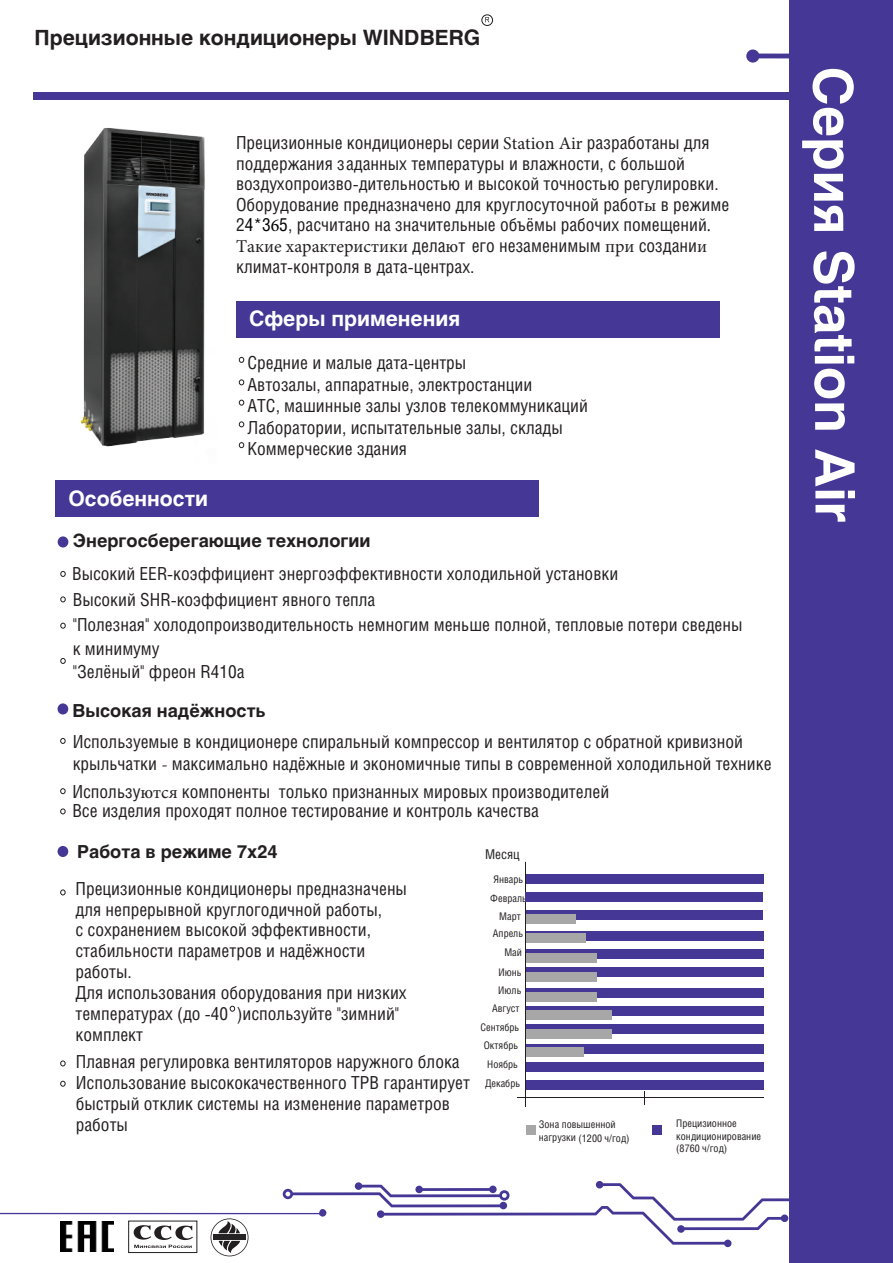
<style>
.page{position:relative;width:893px;height:1263px;background:#fff}
.page>*{position:absolute;margin:0;border:0;box-sizing:border-box;transform-origin:0 0}
.t1{font:700 54px "Helios";letter-spacing:-.005em;color:#fff}
.t2{font:700 21px "Helios";color:#231f20}
.t3{font:700 21px "Helios";color:#fff}
.t4{font:18px/21px "Helios";color:#231f20}
.t5{font:700 18px "Helios";color:#231f20}
.t6{font:13.5px "Helios";color:#231f20}
.t7{font:10.5px/18.5px "Helios";color:#231f20}
.s1{font-family:"Minion Pro"}
.s2{color:#000}
.s3{font-family:"Minion Pro";color:#000}
</style>
<div class="page">
<div style="left:33px;top:92px;width:761px;height:7px;background:#453795"></div>
<div style="left:525px;top:910px;width:238px;height:10px;background:#453795"></div>
<div style="left:790px;top:0;width:103px;height:1263px;background:#453795"></div>
<svg style="left:746px;top:49px;width:44px;height:14px"></svg>
<div style="left:56px;top:480px;width:483px;height:36px;background:#453795"></div>
<div style="left:58px;top:536px;width:10px;height:11px;background:#453795;border-radius:50%"></div>
<svg style="left:60px;top:571px;width:6px;height:6px"></svg>
<svg style="left:60px;top:623px;width:6px;height:5px"></svg>
<svg style="left:60px;top:658px;width:6px;height:6px"></svg>
<svg style="left:60px;top:596px;width:6px;height:6px"></svg>
<div style="left:58px;top:703px;width:10px;height:11px;background:#453795;border-radius:50%"></div>
<svg style="left:60px;top:738px;width:6px;height:6px"></svg>
<svg style="left:60px;top:788px;width:6px;height:6px"></svg>
<svg style="left:60px;top:808px;width:6px;height:6px"></svg>
<div style="left:58px;top:846px;width:10px;height:11px;background:#453795;border-radius:50%"></div>
<svg style="left:60px;top:889px;width:6px;height:6px"></svg>
<svg style="left:60px;top:1081px;width:6px;height:5px"></svg>
<svg style="left:60px;top:1060px;width:6px;height:6px"></svg>
<div style="left:526px;top:874px;width:237px;height:10px;background:#453795"></div>
<div style="left:652px;top:1125px;width:10px;height:10px;background:#453795"></div>
<div style="left:526px;top:1125px;width:10px;height:10px;background:#a8a7a8"></div>
<div style="left:526px;top:913px;width:50px;height:10px;background:#a8a7a8"></div>
<hr style="left:526px;top:862px;width:1px;height:244px;background:#231f20">
<hr style="left:517px;top:1098px;width:246px;height:1px;background:#231f20">
<svg style="left:644px;top:1091px;width:1px;height:14px"></svg>
<div style="left:525px;top:892px;width:238px;height:10px;background:#453795"></div>
<div style="left:526px;top:967px;width:238px;height:10px;background:#453795"></div>
<div style="left:526px;top:931px;width:238px;height:10px;background:#453795"></div>
<div style="left:526px;top:949px;width:238px;height:10px;background:#453795"></div>
<div style="left:526px;top:933px;width:60px;height:10px;background:#a8a7a8"></div>
<div style="left:526px;top:953px;width:71px;height:10px;background:#a8a7a8"></div>
<div style="left:526px;top:972px;width:71px;height:10px;background:#a8a7a8"></div>
<div style="left:526px;top:1024px;width:238px;height:9px;background:#453795"></div>
<div style="left:526px;top:987px;width:238px;height:10px;background:#453795"></div>
<div style="left:526px;top:1005px;width:238px;height:10px;background:#453795"></div>
<div style="left:526px;top:1080px;width:238px;height:10px;background:#453795"></div>
<div style="left:526px;top:1044px;width:238px;height:10px;background:#453795"></div>
<div style="left:526px;top:1062px;width:238px;height:10px;background:#453795"></div>
<div style="left:526px;top:1046px;width:58px;height:10px;background:#a8a7a8"></div>
<div style="left:526px;top:992px;width:70px;height:10px;background:#a8a7a8"></div>
<div style="left:526px;top:1010px;width:85px;height:10px;background:#a8a7a8"></div>
<div style="left:526px;top:1028px;width:85px;height:10px;background:#a8a7a8"></div>
<div style="left:236px;top:301px;width:484px;height:36px;background:#453795"></div>
<svg style="left:240px;top:357px;width:4px;height:6px"></svg>
<svg style="left:240px;top:400px;width:4px;height:5px"></svg>
<svg style="left:240px;top:421px;width:4px;height:6px"></svg>
<svg style="left:240px;top:379px;width:4px;height:6px"></svg>
<svg style="left:240px;top:442px;width:4px;height:6px"></svg>
<div style="left:481px;top:14px;width:12px;height:12px;border:1px solid #231f20;border-radius:50%"></div>
<svg style="left:485px;top:17px;width:4px;height:5px"></svg>
<svg style="left:0;top:1179px;width:790px;height:77px"></svg>
<div style="left:128px;top:1221px;width:69px;height:32px;border:1px solid #231f20"></div>
<img style="left:81px;top:127px;width:159px;height:321px">
<svg style="left:230px;top:1006px;width:5px;height:5px"></svg>
<p class="t2" style="left:35px;top:26px;width:447px">Прецизионные кондиционеры WINDBERG</p>
<p class="t4" style="left:236px;top:132px;width:495px;line-height:20.5px">Прецизионные кондиционеры серии <span class="s1">Station Air</span> разработаны для поддержания заданных температуры и влажности, с большой воздухопроизво-дительностью и высокой точностью регулировки.<br>Оборудование предназначено для круглосуточной работ<span class="s1">ы</span> в режиме 2<span class="s2">4*3</span><span class="s3">6</span><span class="s2">5</span>, расчитано на значительные объёмы рабочих помещений<span class="s1">.<br>Такие характеристики</span> дела<span class="s1">ю</span>т его незаменимым <span class="s1">при</span> создани<span class="s1">и </span>климат-контроля в дата-центрах.</p>
<p class="t3" style="left:68px;top:486px;width:141px">Особенности</p>
<p class="t3" style="left:249px;top:307px;width:213px">Сферы применения</p>
<p class="t4" style="left:248px;top:351px;width:342px;line-height:21.6px">Средние и малые дата-центры<br>Автозалы, аппаратные, электростанции<br>АТС, машинные залы узлов телекоммуникаций Лаборатории, испытательные залы, склады Коммерческие здания</p>
<p class="t5" style="left:73px;top:530px;width:299px">Энергосберегающие технологии</p>
<p class="t4" style="left:72px;top:560px;width:672px;line-height:25.7px">Высокий EER-коэффициент энергоэффективности холодильной установки<br>Высокий SHR-коэффициент явного тепла<br>"Полезная" холодопроизводительность немногим меньше полной, тепловые потери сведены</p>
<p class="t4" style="left:73px;top:637px;width:173px;line-height:22.8px">к минимуму<br>"Зелёный" фреон R410a</p>
<p class="t5" style="left:73px;top:700px;width:195px">Высокая надёжность</p>
<p class="t4" style="left:73px;top:731px;width:700px;line-height:21.6px">Используемые в кондиционере спиральный компрессор и вентилятор с обратной кривизной крыльчатки <span class="s1">-</span> максимально надёжные и экономичные типы в современной холодильной технике</p>
<p class="t4" style="left:72px;top:782px;width:538px;line-height:18.8px">Использу<span class="s1">ются</span> компоненты только признанных мировых производителей<br>Все изделия проходят полное тестирование и контроль качества</p>
<p class="t5" style="left:77px;top:841px;width:202px">Работа в режиме 7х24</p>
<p class="t4" style="left:75px;top:877px;width:333px">Прецизионные кондиционеры предназначены для непрерывной круглогодичной работы,<br>с сохранением высокой эффективности, стабильности параметров и надёжности работы.<br>Для использования оборудования при низких температурах (до -40 )используйте "зимний" комплект</p>
<p class="t4" style="left:76px;top:1050px;width:396px">Плавная регулировка вентиляторов наружного блока Использование высококачественного ТРВ гарантирует быстрый отклик системы на изменение параметров работы</p>
<p class="t6" style="left:485px;top:846px;width:36px">Месяц</p>
<p class="t7" style="left:490px;top:870px;width:38px;text-align:center">Январь<br>Февраль<br>Март</p>
<p class="t7" style="left:493px;top:923px;width:32px">Апрель</p>
<p class="t7" style="left:504px;top:943px;width:19px">Май</p>
<p class="t7" style="left:498px;top:962px;width:25px">Июнь</p>
<p class="t7" style="left:498px;top:981px;width:25px">Июль</p>
<p class="t7" style="left:492px;top:999px;width:29px">Август</p>
<p class="t7" style="left:480px;top:1018px;width:40px;line-height:17.9px;text-align:center">Сентябрь<br>Октябрь</p>
<p class="t7" style="left:485px;top:1054px;width:36px">Ноябрь<br>Декабрь</p>
<p class="t7" style="left:539px;top:1117px;width:92px;line-height:13.4px">Зона повышенной нагрузки (1200 ч/год)</p>
<p class="t7" style="left:676px;top:1117px;width:86px;line-height:12.6px">Прецизионное кондиционирование (8760 ч/год)</p>
<h1 class="t1" style="left:865px;top:67px;width:458px;rotate:90deg">Серия Station Air</h1>
</div>
